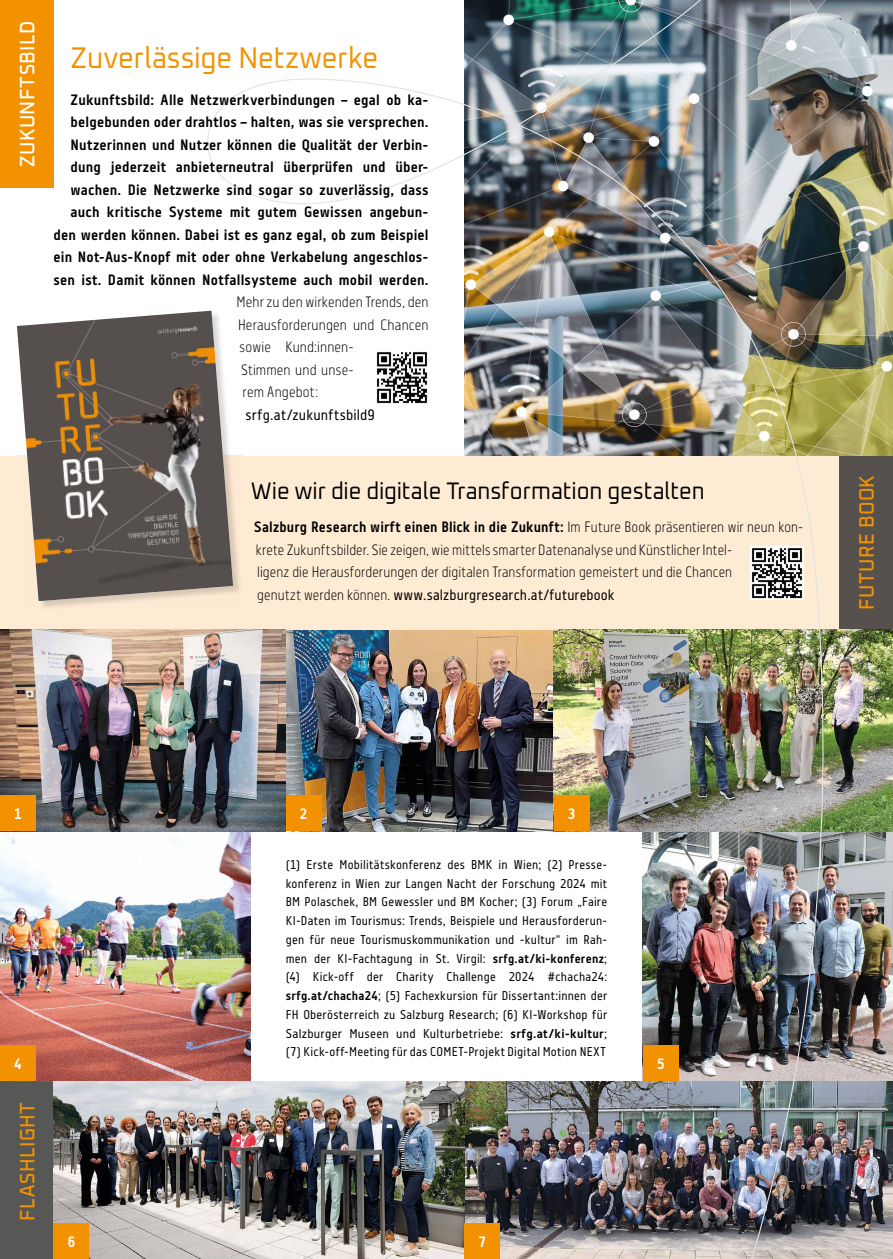
<style>
.page{position:relative;width:893px;height:1259px;background:#fff}
.page>*{position:absolute;margin:0;border:0;box-sizing:border-box;transform-origin:0 0}
.t1{font:30px "Oxanium";color:#f39200;scale:.92 1}
.t2{font:24px "Oxanium";letter-spacing:-.005em;color:#000;scale:.92 1}
.t3{font:500 21px "Oxanium";letter-spacing:.03em;color:#f39200;scale:.92 1}
.t4{font:500 21px "Oxanium";letter-spacing:.025em;color:#fff;scale:.92 1}
.t5{font:700 15px/22.5px "Centima";letter-spacing:.01em;color:#000;text-align:right}
.t6{font:300 15px/22.5px "Centima";letter-spacing:.01em;color:#000}
.t7{font:15px "Centima";letter-spacing:.015em;color:#000}
.t8{font:700 15px "Centima";color:#fff}
.t9{font:12.75px/18.8px "Centima";letter-spacing:.02em;color:#000;text-align:justify}
.s1{font-weight:700}
.s2{font-weight:400}
</style>
<div class="page">
<div style="left:0;top:456px;width:893px;height:173px;background:#feebd3"></div>
<img style="left:17px;top:312px;width:174px;height:289px">
<div style="left:0;top:0;width:54px;height:188px;background:#f39200"></div>
<div style="left:0;top:1081px;width:54px;height:178px;background:#575756"></div>
<img style="left:0;top:831px;width:191px;height:250px">
<img style="left:0;top:629px;width:191px;height:202px">
<div style="left:0;top:795px;width:36px;height:36px;background:#f39200"></div>
<div style="left:0;top:1045px;width:36px;height:36px;background:#f39200"></div>
<img style="left:54px;top:1081px;width:137px;height:178px">
<div style="left:54px;top:1223px;width:35px;height:36px;background:#f39200"></div>
<hr style="left:0;top:0;width:893px;height:1px;background:#feebd3">
<img style="left:191px;top:0;width:702px;height:1259px">
<h3 class="t4" style="left:14px;top:167px;width:160px;rotate:-90deg">ZUKUNFTSBILD</h3>
<h1 class="t1" style="left:71px;top:39px;width:336px">Zuverlässige Netzwerke</h1>
<p class="t5" style="left:54px;top:89px;width:377px">Zukunftsbild: Alle Netzwerkverbindungen – egal ob ka&shy;belgebunden oder drahtlos – halten, was sie versprechen.<br>Nutzerinnen und Nutzer können die Qualität der Verbin&shy;dung jederzeit anbieterneutral überprüfen und über&shy;wachen. Die Netzwerke sind sogar so zuverlässig, dass auch kritische Systeme mit gutem Gewissen angebun&shy;den werden können. Dabei ist es ganz egal, ob zum Beispiel ein Not-Aus-Knopf mit oder ohne Verkabelung angeschlos&shy;sen ist. Damit können Notfallsysteme auch mobil werden.</p>
<p class="t6" style="left:237px;top:291px;width:193px">Mehr zu den wirkenden Trends, den</p>
<p class="t6" style="left:238px;top:313px;width:192px">Herausforderungen und Chancen</p>
<p class="t6" style="left:240px;top:336px;width:116px">sowie Kund:innen-</p>
<p class="t6" style="left:241px;top:358px;width:114px">Stimmen und unse-</p>
<p class="t6" style="left:243px;top:381px;width:77px">rem Angebot:</p>
<p class="t7" style="left:246px;top:406px;width:131px">srfg.at/zukunftsbild9</p>
<h2 class="t2" style="left:251px;top:476px;width:494px">Wie wir die digitale Transformation gestalten</h2>
<p class="t6" style="left:254px;top:516px;width:550px"><span class="s1">Salzburg Research wirft einen Blick in die Zukunft:</span> Im Future Book präsentieren wir neun kon&shy;krete Zukunftsbilder. Sie zeigen, wie mittels smarter Datenanalyse und Künstlicher Intel-<br>ligenz die Herausforderungen der digitalen Transformation gemeistert und die Chancen<br>genutzt werden können. <span class="s2">www.salzburgresearch.at/futurebook</span></p>
<h3 class="t3" style="left:853px;top:610px;width:148px;rotate:-90deg">FUTURE BOOK</h3>
<p class="t8" style="left:14px;top:805px;width:9px">1</p>
<p class="t8" style="left:300px;top:805px;width:9px">2</p>
<p class="t8" style="left:568px;top:805px;width:9px">3</p>
<p class="t9" style="left:286px;top:855px;width:323px">(1) Erste Mobilitätskonferenz des BMK in Wien; (2) Presse&shy;konferenz in Wien zur Langen Nacht der Forschung 2024 mit BM Polaschek, BM Gewessler und BM Kocher; (3) Forum „Faire KI-Daten im Tourismus: Trends, Beispiele und Herausforderun&shy;gen für neue Tourismuskommunikation und -kultur“ im Rah&shy;men der KI-Fachtagung in St. Virgil: <span class="s1">srfg.at/ki-konferenz</span>; (4) Kick-off der Charity Challenge 2024 #chacha24: <span class="s1">srfg.at/chacha24</span>; (5) Fachexkursion für Dissertant:innen der FH Oberösterreich zu Salzburg Research; (6) KI-Workshop für Salzburger Museen und Kulturbetriebe: <span class="s1">srfg.at/ki-kultur</span>; (7) Kick-off-Meeting für das COMET-Projekt Digital Motion NEXT</p>
<p class="t8" style="left:14px;top:1055px;width:9px">4</p>
<p class="t8" style="left:657px;top:1055px;width:9px">5</p>
<h3 class="t3" style="left:14px;top:1221px;width:131px;rotate:-90deg">FLASHLIGHT</h3>
<p class="t8" style="left:68px;top:1232px;width:9px">6</p>
<p class="t8" style="left:478px;top:1232px;width:9px">7</p>
</div>
